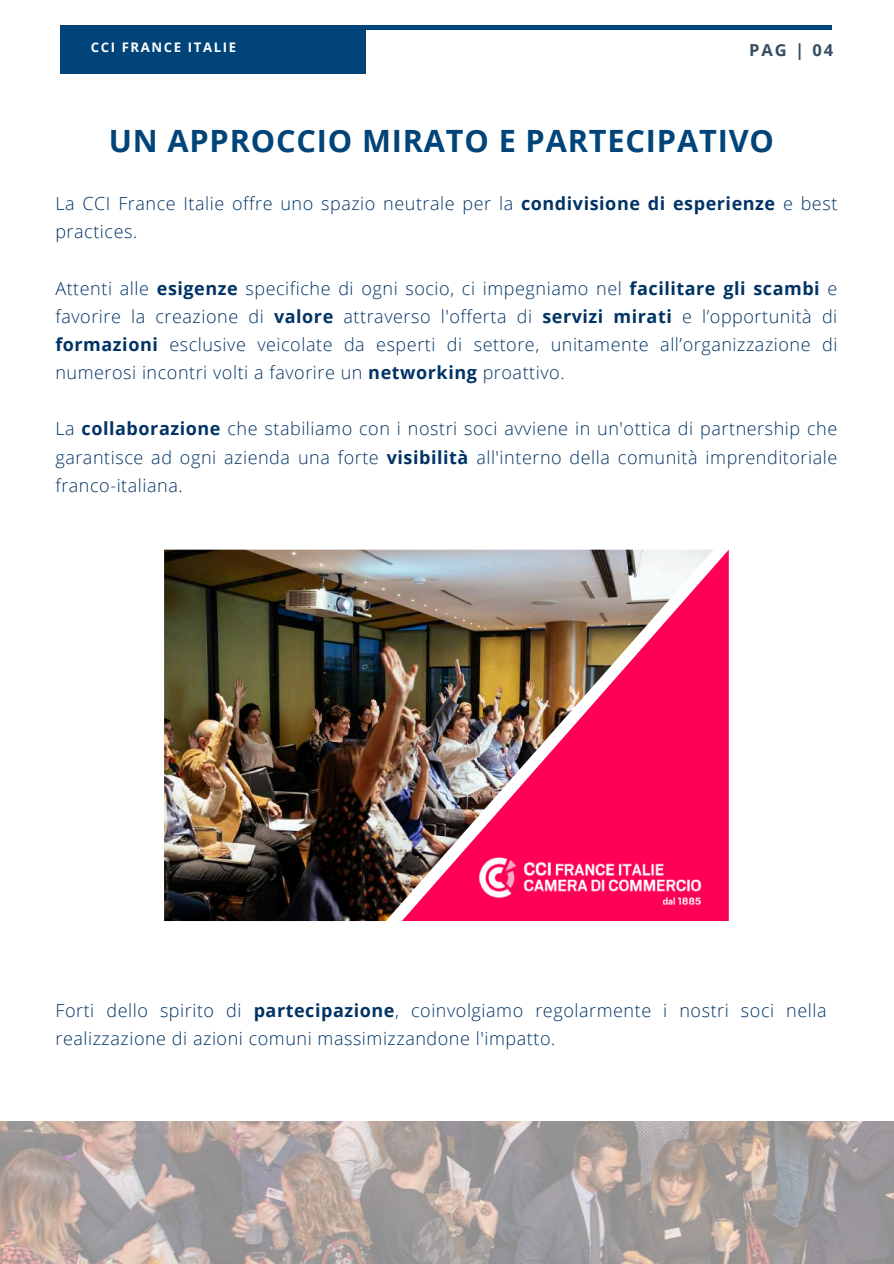
<style>
.page{position:relative;width:894px;height:1264px;background:#fff}
.page>*{position:absolute;margin:0;border:0;box-sizing:border-box;transform-origin:0 0}
.t1{font:700 30.75px "Open Sans";letter-spacing:.025em;color:#014479}
.t2{font:300 18px/28.2px "Open Sans";letter-spacing:.03em;color:#003365}
.t3{font:700 16.5px "Open Sans";color:#364d62}
.t4{font:700 13.2px "Open Sans";letter-spacing:.12em;color:#fff}
.s1{font-weight:700}
</style>
<div class="page">
<img style="left:0;top:1121px;width:893px;height:142px">
<div style="left:61px;top:26px;width:304px;height:47px;background:#014479"></div>
<hr style="left:61px;top:26px;width:770px;height:3px;background:#014479">
<img style="left:164px;top:549px;width:238px;height:372px">
<img style="left:402px;top:549px;width:326px;height:372px">
<img style="left:468px;top:839px;width:243px;height:82px">
<p class="t4" style="left:91px;top:37px;width:147px">CCI FRANCE ITALIE</p>
<p class="t3" style="left:748px;top:38px;width:86px">PAG | 04</p>
<h1 class="t1" style="left:109px;top:119px;width:666px">UN APPROCCIO MIRATO E PARTECIPATIVO</h1>
<p class="t2" style="left:55px;top:189px;width:783px">La CCI France Italie offre uno spazio neutrale per la <span class="s1">condivisione di esperienze</span> e best practices.</p>
<p class="t2" style="left:55px;top:273px;width:783px;text-align:justify">Attenti alle <span class="s1">esigenze</span> specifiche di ogni socio, ci impegniamo nel <span class="s1">facilitare gli scambi</span> e favorire la creazione di <span class="s1">valore</span> attraverso l'offerta di <span class="s1">servizi mirati</span> e l’opportunità di <span class="s1">formazioni</span> esclusive veicolate da esperti di settore, unitamente all’organizzazione di numerosi incontri volti a favorire un <span class="s1">networking</span> proattivo.</p>
<p class="t2" style="left:55px;top:414px;width:783px;text-align:justify">La <span class="s1">collaborazione</span> che stabiliamo con i nostri soci avviene in un'ottica di partnership che garantisce ad ogni azienda una forte <span class="s1">visibilità</span> all'interno della comunità imprenditoriale franco-italiana.</p>
<p class="t2" style="left:55px;top:995px;width:772px">Forti dello spirito di <span class="s1">partecipazione</span>, coinvolgiamo regolarmente i nostri soci nella realizzazione di azioni comuni massimizzandone l'impatto.</p>
</div>
